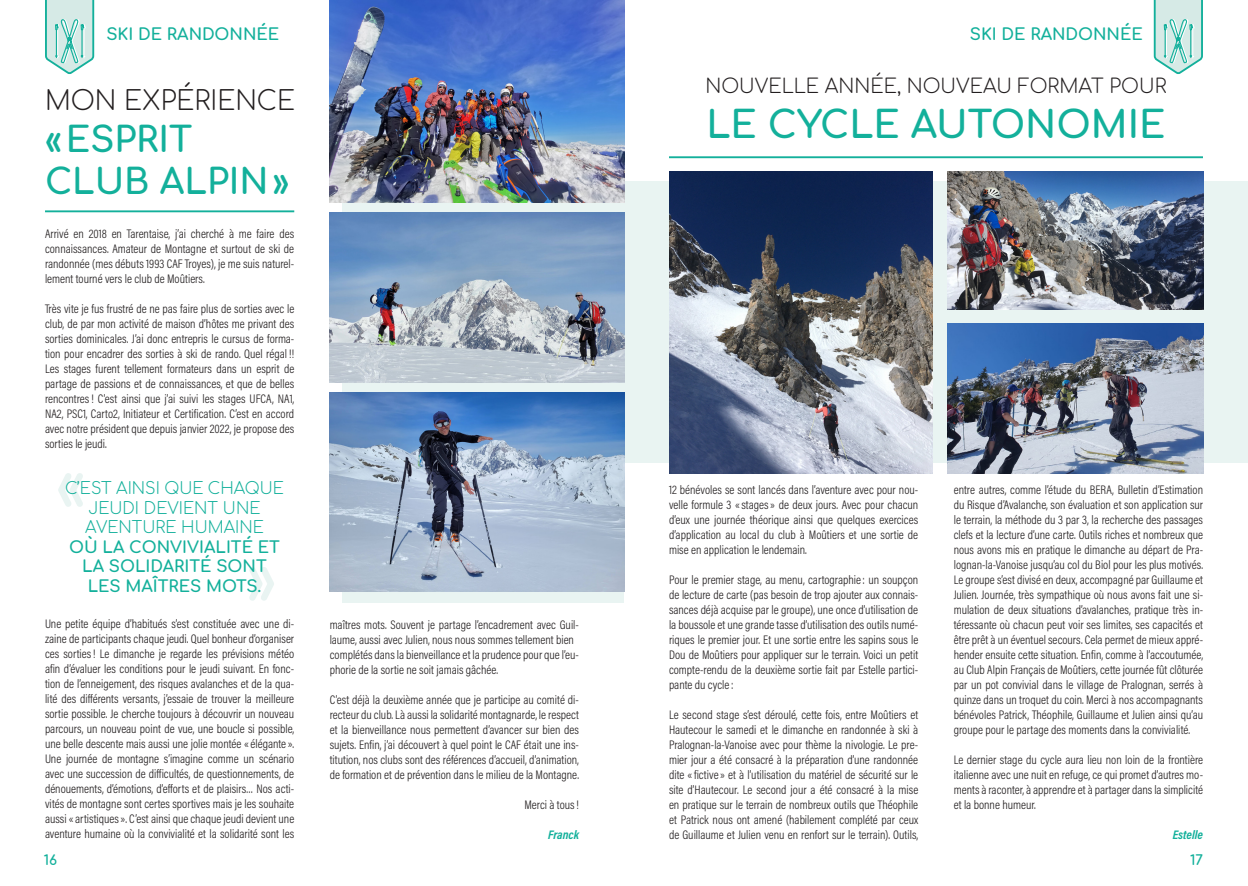
<style>
.page{position:relative;width:1248px;height:886px;background:#fff}
.page>*{position:absolute;margin:0;border:0;box-sizing:border-box;transform-origin:0 0}
.t1{font:700 37.5px "Comfortaa";color:#13b09b}
.t2{font:700 35px/42px "Comfortaa";color:#13b09b}
.t3{font:300 26.25px "Comfortaa";color:#231f20}
.t4{font:300 19.38px "Comfortaa";color:#231f20}
.t5{font:700 16.25px/19.5px "Comfortaa";color:#13b09b;text-align:center}
.t6{font:300 16.25px/19.5px "Comfortaa";color:#13b09b;text-align:center}
.t7{font:700 13.75px "Comfortaa";color:#13b09b}
.t8{font:300 12.5px/15px "Acumin Pro Cond";color:#231f20;text-align:justify}
.t9{font:italic 700 12.5px "Acumin Pro Cond";color:#13b09b}
</style>
<div class="page">
<svg style="left:58px;top:473px;width:25px;height:34px"></svg>
<svg style="left:249px;top:567px;width:25px;height:34px"></svg>
<div style="left:342px;top:0;width:282px;height:602px;background:#e9f4f2"></div>
<div style="left:624px;top:182px;width:623px;height:281px;background:#e9f4f2"></div>
<hr style="left:45px;top:210px;width:249px;height:2px;background:#13b09b">
<img style="left:330px;top:213px;width:294px;height:170px">
<img style="left:330px;top:392px;width:294px;height:199px">
<img style="left:330px;top:0;width:294px;height:203px">
<hr style="left:669px;top:156px;width:533px;height:2px;background:#13b09b">
<img style="left:669px;top:172px;width:263px;height:301px">
<img style="left:947px;top:172px;width:255px;height:138px">
<img style="left:947px;top:323px;width:255px;height:150px">
<svg style="left:45px;top:0;width:50px;height:74px;background:#bae3dd"></svg>
<svg style="left:1153px;top:0;width:50px;height:74px;background:#bae3dd"></svg>
<h3 class="t5" style="left:106px;top:22px;width:174px">SKI DE RANDONNÉE</h3>
<h3 class="t5" style="left:969px;top:22px;width:174px">SKI DE RANDONNÉE</h3>
<p class="t3" style="left:45px;top:77px;width:251px">MON EXPÉRIENCE</p>
<p class="t2" style="left:45px;top:113px;width:246px">«ESPRIT<br>CLUB ALPIN»</p>
<p class="t8" style="left:45px;top:226px;width:251px">Arrivé en 2018 en Tarentaise, j’ai cherché à me faire des connaissances. Amateur de Montagne et surtout de ski de randonnée (mes débuts 1993 CAF Troyes), je me suis naturel&shy;lement tourné vers le club de Moûtiers.</p>
<p class="t8" style="left:45px;top:301px;width:251px">Très vite je fus frustré de ne pas faire plus de sorties avec le club, de par mon activité de maison d’hôtes me privant des sorties dominicales. J’ai donc entrepris le cursus de forma&shy;tion pour encadrer des sorties à ski de rando. Quel régal !!<br>Les stages furent tellement formateurs dans un esprit de partage de passions et de connaissances, et que de belles rencontres! C’est ainsi que j’ai suivi les stages UFCA, NA1, NA2, PSC1, Carto2, Initiateur et Certification. C’est en accord avec notre président que depuis janvier 2022, je propose des sorties le jeudi.</p>
<p class="t6" style="left:65px;top:476px;width:220px">C’EST AINSI QUE CHAQUE<br>JEUDI DEVIENT UNE<br>AVENTURE HUMAINE</p>
<p class="t5" style="left:69px;top:535px;width:212px">OÙ LA CONVIVIALITÉ ET<br>LA SOLIDARITÉ SONT<br>LES MAÎTRES MOTS.</p>
<p class="t8" style="left:45px;top:616px;width:251px">Une petite équipe d’habitués s’est constituée avec une di&shy;zaine de participants chaque jeudi. Quel bonheur d’organiser ces sorties! Le dimanche je regarde les prévisions météo afin d’évaluer les conditions pour le jeudi suivant. En fonc&shy;tion de l’enneigement, des risques avalanches et de la qua&shy;lité des différents versants, j’essaie de trouver la meilleure sortie possible. Je cherche toujours à découvrir un nouveau parcours, un nouveau point de vue, une boucle si possible, une belle descente mais aussi une jolie montée «élégante».<br>Une journée de montagne s’imagine comme un scénario avec une succession de difficultés, de questionnements, de dénouements, d’émotions, d’efforts et de plaisirs… Nos acti&shy;vités de montagne sont certes sportives mais je les souhaite aussi « artistiques». C’est ainsi que chaque jeudi devient une aventure humaine où la convivialité et la solidarité sont les</p>
<p class="t8" style="left:330px;top:617px;width:251px">maîtres mots. Souvent je partage l’encadrement avec Guil&shy;laume, aussi avec Julien, nous nous sommes tellement bien</p>
<p class="t8" style="left:330px;top:647px;width:251px">complétés dans la bienveillance et la prudence pour que l’eu&shy;phorie de la sortie ne soit jamais gâchée.</p>
<p class="t8" style="left:330px;top:692px;width:251px">C’est déjà la deuxième année que je participe au comité di&shy;recteur du club. Là aussi la solidarité montagnarde, le respect et la bienveillance nous permettent d’avancer sur bien des sujets. Enfin, j’ai découvert à quel point le CAF était une ins&shy;titution, nos clubs sont des références d’accueil, d’animation, de formation et de prévention dans le milieu de la Montagne.</p>
<p class="t8" style="left:524px;top:797px;width:56px">Merci à tous!</p>
<p class="t9" style="left:548px;top:827px;width:32px">Franck</p>
<p class="t4" style="left:705px;top:68px;width:462px">NOUVELLE ANNÉE, NOUVEAU FORMAT POUR</p>
<p class="t1" style="left:706px;top:90px;width:460px">LE CYCLE AUTONOMIE</p>
<p class="t8" style="left:669px;top:482px;width:251px">12 bénévoles se sont lancés dans l’aventure avec pour nou&shy;velle formule 3 «stages» de deux jours. Avec pour chacun d’eux une journée théorique ainsi que quelques exercices d’application au local du club à Moûtiers et une sortie de mise en application le lendemain.</p>
<p class="t8" style="left:669px;top:572px;width:251px">Pour le premier stage, au menu, cartographie: un soupçon de lecture de carte (pas besoin de trop ajouter aux connais&shy;sances déjà acquise par le groupe), une once d’utilisation de la boussole et une grande tasse d’utilisation des outils numé&shy;riques le premier jour. Et une sortie entre les sapins sous le Dou de Moûtiers pour appliquer sur le terrain. Voici un petit compte-rendu de la deuxième sortie fait par Estelle partici&shy;pante du cycle:</p>
<p class="t8" style="left:669px;top:707px;width:251px">Le second stage s’est déroulé, cette fois, entre Moûtiers et Hautecour le samedi et le dimanche en randonnée à ski à Pralognan-la-Vanoise avec pour thème la nivologie. Le pre&shy;mier jour a été consacré à la préparation d’une randonnée dite «fictive» et à l’utilisation du matériel de sécurité sur le site d’Hautecour. Le second jour a été consacré à la mise en pratique sur le terrain de nombreux outils que Théophile et Patrick nous ont amené (habilement complété par ceux de Guillaume et Julien venu en renfort sur le terrain). Outils,</p>
<p class="t8" style="left:953px;top:482px;width:251px">entre autres, comme l’étude du BERA, Bulletin d’Estimation du Risque d’Avalanche, son évaluation et son application sur le terrain, la méthode du 3 par 3, la recherche des passages clefs et la lecture d’une carte. Outils riches et nombreux que nous avons mis en pratique le dimanche au départ de Pra&shy;lognan-la-Vanoise jusqu’au col du Biol pour les plus motivés.<br>Le groupe s’est divisé en deux, accompagné par Guillaume et</p>
<p class="t8" style="left:953px;top:587px;width:251px">Julien. Journée, très sympathique où nous avons fait une si&shy;mulation de deux situations d’avalanches, pratique très in&shy;téressante où chacun peut voir ses limites, ses capacités et être prêt à un éventuel secours. Cela permet de mieux appré&shy;hender ensuite cette situation. Enfin, comme à l’accoutumée, au Club Alpin Français de Moûtiers, cette journée fût clôturée par un pot convivial dans le village de Pralognan, serrés à quinze dans un troquet du coin. Merci à nos accompagnants bénévoles Patrick, Théophile, Guillaume et Julien ainsi qu’au groupe pour le partage des moments dans la convivialité.</p>
<p class="t8" style="left:953px;top:752px;width:251px">Le dernier stage du cycle aura lieu non loin de la frontière italienne avec une nuit en refuge, ce qui promet d’autres mo&shy;ments à raconter, à apprendre et à partager dans la simplicité et la bonne humeur.</p>
<p class="t9" style="left:1172px;top:827px;width:32px">Estelle</p>
<p class="t7" style="left:44px;top:847px;width:15px">16</p>
<p class="t7" style="left:1189px;top:847px;width:14px">17</p>
</div>
